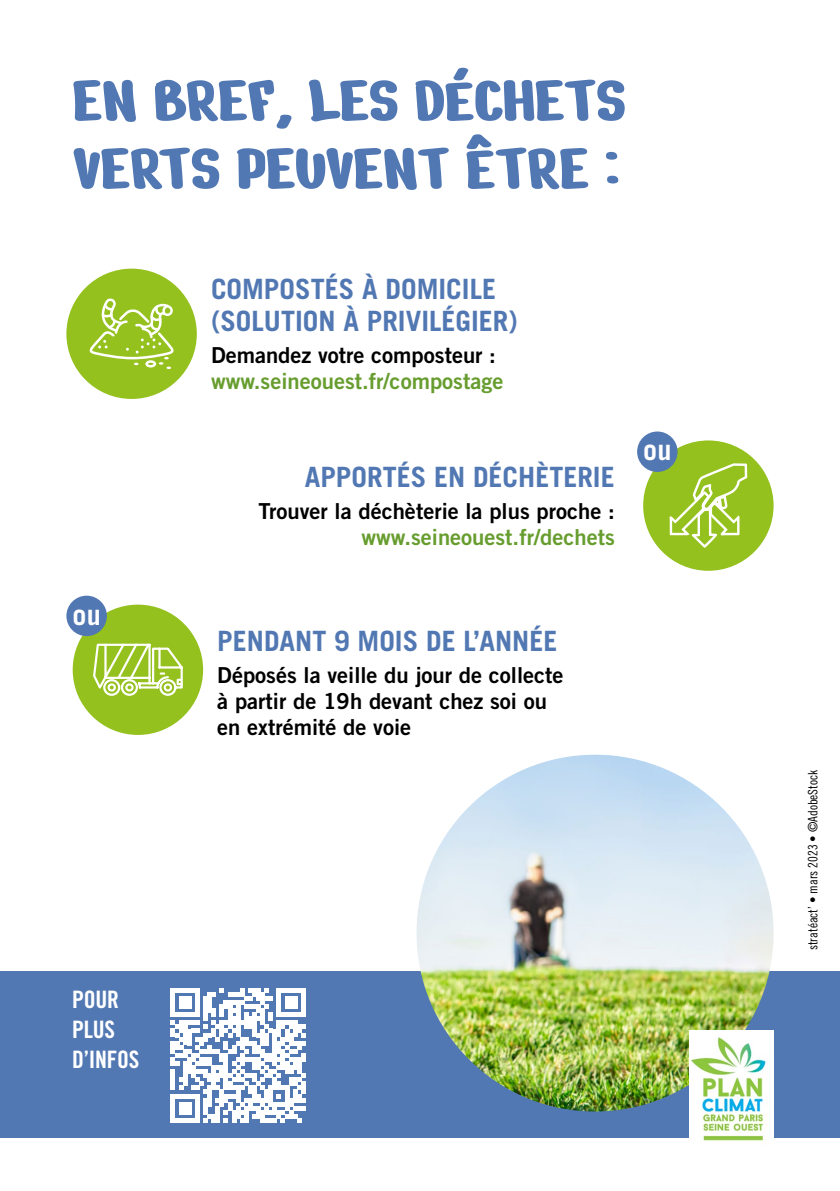
<style>
.page{position:relative;width:840px;height:1191px;background:#fff}
.page>*{position:absolute;margin:0;border:0;box-sizing:border-box;transform-origin:0 0}
.t1{font:70px/68px "Nerko One";letter-spacing:-.02em;color:#5278b3;scale:.96 1}
.t2{font:700 28px/32px "Trade Gothic LT Std";color:#5278b3}
.t3{font:700 28px "Trade Gothic LT Std";color:#fff}
.t4{font:24px/30px "Trade Gothic LT Std Bd Cn 20";letter-spacing:-.01em;color:#fff}
.t5{font:22px/26px "Trade Gothic LT Std Bd 2";color:#000}
.t6{font:22px "Trade Gothic LT Std Bd 2";color:#679d2e}
.t7{font:13px "Trade Gothic LT Std Cn 18";color:#000}
</style>
<div class="page">
<img style="left:839px;top:971px;width:1px;height:69px">
<div style="left:0;top:971px;width:839px;height:167px;background:#5278b3"></div>
<svg style="left:171px;top:988px;width:134px;height:134px"></svg>
<img style="left:416px;top:754px;width:357px;height:357px;border-radius:178px">
<div style="left:66px;top:269px;width:131px;height:130px;background:#95c11f;border-radius:50%"></div>
<svg style="left:89px;top:298px;width:85px;height:71px"></svg>
<div style="left:642px;top:440px;width:131px;height:131px;background:#95c11f;border-radius:50%"></div>
<svg style="left:668px;top:434px;width:80px;height:114px"></svg>
<div style="left:636px;top:431px;width:41px;height:41px;background:#5278b3;border-radius:50%"></div>
<div style="left:73px;top:604px;width:130px;height:131px;background:#95c11f;border-radius:50%"></div>
<svg style="left:93px;top:643px;width:90px;height:53px"></svg>
<div style="left:107px;top:683px;width:9px;height:8px;border:2px solid #fff;border-radius:50%"></div>
<div style="left:125px;top:683px;width:9px;height:8px;border:2px solid #fff;border-radius:50%"></div>
<div style="left:164px;top:683px;width:8px;height:8px;border:2px solid #fff;border-radius:50%"></div>
<div style="left:66px;top:595px;width:41px;height:41px;background:#5278b3;border-radius:50%"></div>
<div style="left:689px;top:1030px;width:84px;height:130px;background:#fff"></div>
<img style="left:691px;top:1037px;width:75px;height:104px">
<h1 class="t1" style="left:72px;top:65px;width:578px">EN BREF, LES DÉCHETS<br>VERTS PEUVENT ÊTRE :</h1>
<p class="t3" style="left:72px;top:597px;width:30px">ou</p>
<p class="t2" style="left:211px;top:273px;width:308px">COMPOSTÉS À DOMICILE (SOLUTION À PRIVILÉGIER)</p>
<p class="t5" style="left:211px;top:341px;width:286px">Demandez votre composteur :</p>
<p class="t6" style="left:211px;top:367px;width:294px">www.seineouest.fr/compostage</p>
<p class="t2" style="left:304px;top:460px;width:311px">APPORTÉS EN DÉCHÈTERIE</p>
<p class="t5" style="left:258px;top:497px;width:357px">Trouver la déchèterie la plus proche :</p>
<p class="t6" style="left:361px;top:523px;width:255px">www.seineouest.fr/dechets</p>
<p class="t3" style="left:643px;top:433px;width:30px">ou</p>
<p class="t2" style="left:217px;top:624px;width:341px">PENDANT 9 MOIS DE L’ANNÉE</p>
<p class="t5" style="left:217px;top:661px;width:347px">Déposés la veille du jour de collecte à partir de 19h devant chez soi ou en extrémité de voie</p>
<p class="t4" style="left:72px;top:984px;width:69px">POUR<br>PLUS<br>D’INFOS</p>
<p class="t7" style="left:804px;top:950px;width:182px;rotate:-90deg">stratéact’ • mars 2023 • ©AdobeStock</p>
</div>
